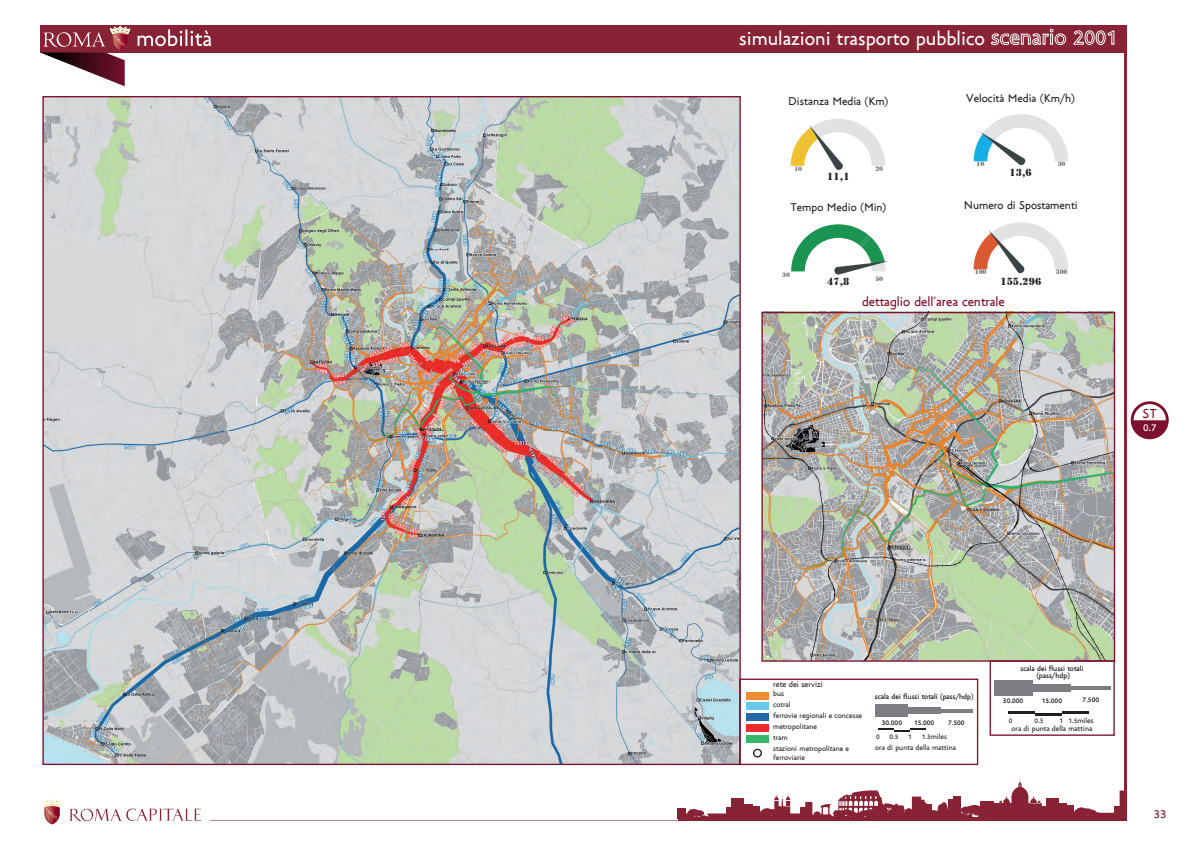
<style>
.page{position:relative;width:1191px;height:842px;background:#fff}
.page>*{position:absolute;margin:0;border:0;box-sizing:border-box;transform-origin:0 0}
.t1{font:21px "Symbojet";color:#fff}
.t2{font:14.2px "Symbojet";color:#7e092a}
.t3{font:14px "Symbojet";color:#842332}
.t4{font:14px "Symbojet";color:#7d112d}
.t5{font:12.1px "Symbojet";color:#231f20}
.t6{font:12px "Symbojet";color:#fff}
.t7{font:10.8px "Stencil";color:#231f20}
.t8{font:8.8px "Symbojet";color:#231f20}
.t9{font:8.1px/10.8px "Symbojet";color:#231f20}
.t10{font:8.1px/6.7px "Symbojet";color:#000;text-align:center}
.t11{font:6.7px "Stencil";color:#6c6d70}
</style>
<div class="page">
<svg style="left:1130px;top:401px;width:38px;height:38px"></svg>
<div style="left:40px;top:25px;width:210px;height:28px;background:#872335"></div>
<div style="left:249px;top:25px;width:877px;height:28px;background:#872335"></div>
<hr style="left:1123px;top:30px;width:3px;height:790px;background:#872335">
<div style="left:677px;top:808px;width:9px;height:11px;background:#872335"></div>
<svg style="left:686px;top:778px;width:438px;height:39px"></svg>
<hr style="left:210px;top:820px;width:915px;height:1px;background:#872335">
<svg style="left:42px;top:799px;width:159px;height:25px"></svg>
<svg style="left:40px;top:26px;width:171px;height:60px"></svg>
<hr style="left:677px;top:817px;width:449px;height:3px;background:#872335">
<svg style="left:990px;top:29px;width:76px;height:16px"></svg>
<svg style="left:1073px;top:30px;width:41px;height:15px"></svg>
<img style="left:44px;top:98px;width:695px;height:665px">
<svg style="left:973px;top:222px;width:95px;height:52px"></svg>
<svg style="left:790px;top:119px;width:95px;height:51px"></svg>
<svg style="left:973px;top:114px;width:95px;height:51px"></svg>
<svg style="left:791px;top:224px;width:97px;height:51px"></svg>
<img style="left:763px;top:314px;width:350px;height:346px">
<div style="left:761px;top:312px;width:354px;height:350px;border:1px solid #7d112e"></div>
<div style="left:739px;top:679px;width:239px;height:86px;border:1px solid #7d112e"></div>
<div style="left:876px;top:704px;width:32px;height:13px;background:#7d7e83"></div>
<div style="left:908px;top:707px;width:32px;height:7px;background:#7d7e83"></div>
<hr style="left:940px;top:709px;width:32px;height:3px;background:#7d7e83">
<svg style="left:878px;top:729px;width:47px;height:3px"></svg>
<div style="left:746px;top:692px;width:23px;height:7px;background:#ee8b31"></div>
<div style="left:746px;top:703px;width:23px;height:7px;background:#68c8e7"></div>
<div style="left:746px;top:713px;width:23px;height:8px;background:#2466ac"></div>
<div style="left:746px;top:724px;width:23px;height:8px;background:#ec2a2b"></div>
<div style="left:746px;top:735px;width:23px;height:8px;background:#37b66a"></div>
<div style="left:753px;top:749px;width:9px;height:8px;border:1px solid #231f20;border-radius:50%"></div>
<div style="left:989px;top:660px;width:125px;height:76px;border:1px solid #7d112e"></div>
<div style="left:993px;top:680px;width:39px;height:15px;background:#7d7e83"></div>
<div style="left:1032px;top:684px;width:39px;height:7px;background:#7d7e83"></div>
<hr style="left:1071px;top:686px;width:39px;height:3px;background:#7d7e83">
<hr style="left:1008px;top:711px;width:27px;height:2px;background:#231f20">
<hr style="left:1035px;top:713px;width:27px;height:3px;background:#231f20">
<hr style="left:1062px;top:711px;width:26px;height:2px;background:#231f20">
<h1 class="t1" style="left:739px;top:26px;width:247px">simulazioni trasporto pubblico</h1>
<h3 class="t5" style="left:788px;top:94px;width:102px">Distanza Media (Km)</h3>
<h3 class="t5" style="left:966px;top:91px;width:110px">Velocità Media (Km/h)</h3>
<p class="t11" style="left:794px;top:165px;width:9px">10</p>
<p class="t11" style="left:875px;top:165px;width:9px">20</p>
<h3 class="t7" style="left:827px;top:170px;width:24px">11,1</h3>
<p class="t11" style="left:976px;top:160px;width:9px">10</p>
<p class="t11" style="left:1057px;top:160px;width:9px">30</p>
<h3 class="t7" style="left:1009px;top:166px;width:24px">13,6</h3>
<h3 class="t5" style="left:790px;top:201px;width:98px">Tempo Medio (Min)</h3>
<h3 class="t5" style="left:963px;top:198px;width:115px">Numero di Spostamenti</h3>
<p class="t11" style="left:782px;top:271px;width:9px">30</p>
<h3 class="t7" style="left:827px;top:276px;width:24px">47,8</h3>
<p class="t11" style="left:875px;top:275px;width:9px">50</p>
<p class="t11" style="left:974px;top:268px;width:13px">100</p>
<p class="t11" style="left:1055px;top:268px;width:13px">300</p>
<h3 class="t7" style="left:1000px;top:276px;width:42px">155.296</h3>
<h2 class="t2" style="left:862px;top:293px;width:144px">dettaglio dell’area centrale</h2>
<h3 class="t4" style="left:1142px;top:405px;width:16px">ST</h3>
<h3 class="t6" style="left:1143px;top:421px;width:15px">0.7</h3>
<p class="t8" style="left:773px;top:679px;width:51px">rete dei servizi</p>
<p class="t9" style="left:773px;top:699px;width:90px">cotral<br>ferrovie regionali e concesse metropolitane<br>tram<br>stazioni metropolitane e</p>
<p class="t9" style="left:773px;top:752px;width:33px">ferroviarie</p>
<p class="t9" style="left:773px;top:689px;width:12px">bus</p>
<p class="t10" style="left:874px;top:693px;width:100px">scala dei flussi totali (pass/hdp)</p>
<p class="t10" style="left:882px;top:719px;width:22px">30.000</p>
<p class="t10" style="left:914px;top:719px;width:22px">15.000</p>
<p class="t10" style="left:948px;top:719px;width:18px">7.500</p>
<p class="t9" style="left:875px;top:742px;width:82px">ora di punta della mattina</p>
<p class="t9" style="left:876px;top:731px;width:72px">0 0.5 1 1.5miles</p>
<p class="t10" style="left:1020px;top:666px;width:65px">scala dei flussi totali (pass/hdp)</p>
<p class="t10" style="left:1003px;top:698px;width:22px">30.000</p>
<p class="t10" style="left:1041px;top:698px;width:22px">15.000</p>
<p class="t10" style="left:1082px;top:697px;width:18px">7.500</p>
<p class="t9" style="left:1009px;top:715px;width:5px">0</p>
<p class="t9" style="left:1034px;top:715px;width:11px">0.5</p>
<p class="t9" style="left:1059px;top:715px;width:36px">1 1.5miles</p>
<p class="t9" style="left:1011px;top:724px;width:82px">ora di punta della mattina</p>
<h3 class="t3" style="left:1153px;top:806px;width:14px">33</h3>
</div>
